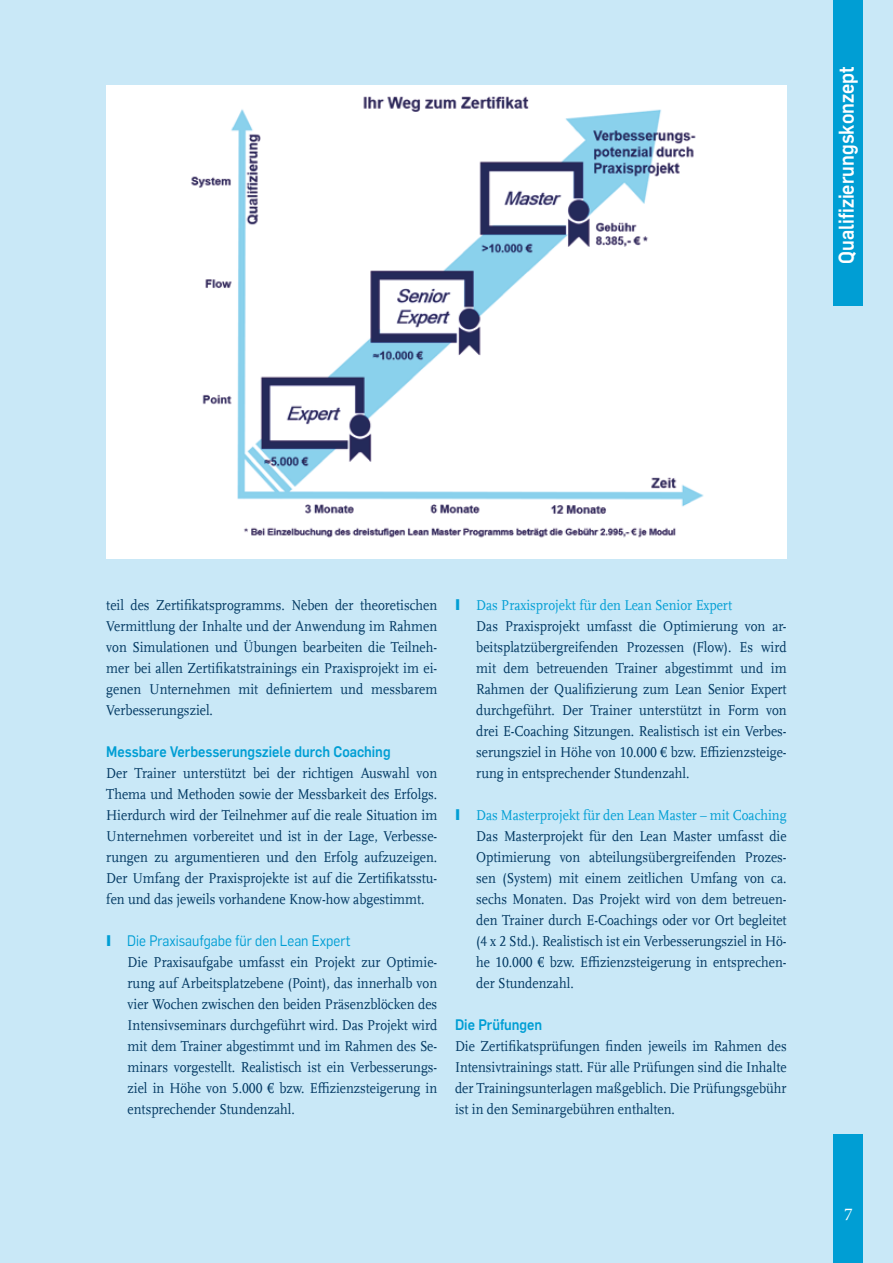
<style>
.page{position:relative;width:893px;height:1263px;background:#c9e8f7}
.page>*{position:absolute;margin:0;border:0;box-sizing:border-box;transform-origin:0 0}
.t1{font:700 21px "Rub Flama";color:#fff;scale:.9 1}
.t2{font:18px "Minion Pro";color:#fff}
.t3{font:15px/21px "RUB Scala TZ";color:#003761;text-align:justify;scale:.9 1}
.t4{font:700 15px "Rub Flama";color:#009ed4;scale:.9 1}
.t5{font:15px "Rub Flama";color:#009ed4;scale:.9 1}
.s1{font-family:"Arial";font-weight:900}
.s2{font-family:"Arial";font-weight:900;color:#009ed4}
.s3{color:#009ed4}
</style>
<div class="page">
<div style="left:833px;top:0;width:30px;height:306px;background:#009ed4"></div>
<div style="left:833px;top:1134px;width:30px;height:129px;background:#009ed4"></div>
<div style="left:106px;top:85px;width:681px;height:473px;background:#fff"></div>
<img style="left:191px;top:96px;width:513px;height:442px">
<h1 class="t1" style="left:831px;top:264px;width:220px;rotate:-90deg">Qualifizierungskonzept</h1>
<p class="t3" style="left:106px;top:594px;width:369px">teil des Zertifikatsprogramms. Neben der theoretischen Vermittlung der Inhalte und der Anwendung im Rahmen von Simulationen und Übungen bearbeiten die Teilneh&shy;mer bei allen Zertifikatstrainings ein Praxisprojekt im ei&shy;genen Unternehmen mit definiertem und messbarem Verbesserungsziel.</p>
<p class="t4" style="left:106px;top:741px;width:317px">Messbare Verbesserungsziele durch Coaching</p>
<p class="t3" style="left:106px;top:762px;width:369px">Der Trainer unterstützt bei der richtigen Auswahl von Thema und Methoden sowie der Messbarkeit des Erfolgs.<br>Hierdurch wird der Teilnehmer auf die reale Situation im Unternehmen vorbereitet und ist in der Lage, Verbesse&shy;rungen zu argumentieren und den Erfolg aufzuzeigen.<br>Der Umfang der Praxisprojekte ist auf die Zertifikatsstu&shy;fen und das jeweils vorhandene Know-how abgestimmt.</p>
<p class="t5" style="left:106px;top:930px;width:273px"><span class="s1">I</span> Die Praxisaufgabe für den Lean Expert</p>
<p class="t3" style="left:128px;top:951px;width:346px">Die Praxisaufgabe umfasst ein Projekt zur Optimie&shy;rung auf Arbeitsplatzebene (Point), das innerhalb von vier Wochen zwischen den beiden Präsenzblöcken des Intensivseminars durchgeführt wird. Das Projekt wird mit dem Trainer abgestimmt und im Rahmen des Se&shy;minars vorgestellt. Realistisch ist ein Verbesserungs&shy;ziel in Höhe von 5.000 € bzw. Effizienzsteigerung in entsprechender Stundenzahl.</p>
<p class="t3" style="left:476px;top:594px;width:346px;text-align:left;text-indent:-21px"><span class="s2">I</span> <span class="s3">Das Praxisprojekt für den Lean Senior Expert<br></span>Das Praxisprojekt umfasst die Optimierung von ar&shy;beitsplatzübergreifenden Prozessen (Flow). Es wird mit dem betreuenden Trainer abgestimmt und im Rahmen der Qualifizierung zum Lean Senior Expert durchgeführt. Der Trainer unterstützt in Form von drei E-Coaching Sitzungen. Realistisch ist ein Verbes&shy;serungsziel in Höhe von 10.000 € bzw. Effizienzsteige&shy;rung in entsprechender Stundenzahl.</p>
<p class="t3" style="left:476px;top:804px;width:346px;text-indent:-21px"><span class="s2">I</span> <span class="s3">Das Masterprojekt für den Lean Master – mit Coaching </span>Das Masterprojekt für den Lean Master umfasst die Optimierung von abteilungsübergreifenden Prozes&shy;sen (System) mit einem zeitlichen Umfang von ca. sechs Monaten. Das Projekt wird von dem betreuen&shy;den Trainer durch E-Coachings oder vor Ort begleitet (4 x 2 Std.). Realistisch ist ein Verbesserungsziel in Hö&shy;he 10.000 € bzw. Effizienzsteigerung in entsprechen&shy;der Stundenzahl.</p>
<p class="t4" style="left:455px;top:1014px;width:98px">Die Prüfungen</p>
<p class="t3" style="left:455px;top:1035px;width:370px">Die Zertifikatsprüfungen finden jeweils im Rahmen des Intensivtrainings statt. Für alle Prüfungen sind die Inhalte der Trainingsunterlagen maßgeblich. Die Prüfungsgebühr ist in den Seminargebühren enthalten.</p>
<p class="t2" style="left:844px;top:1202px;width:10px">7</p>
</div>
